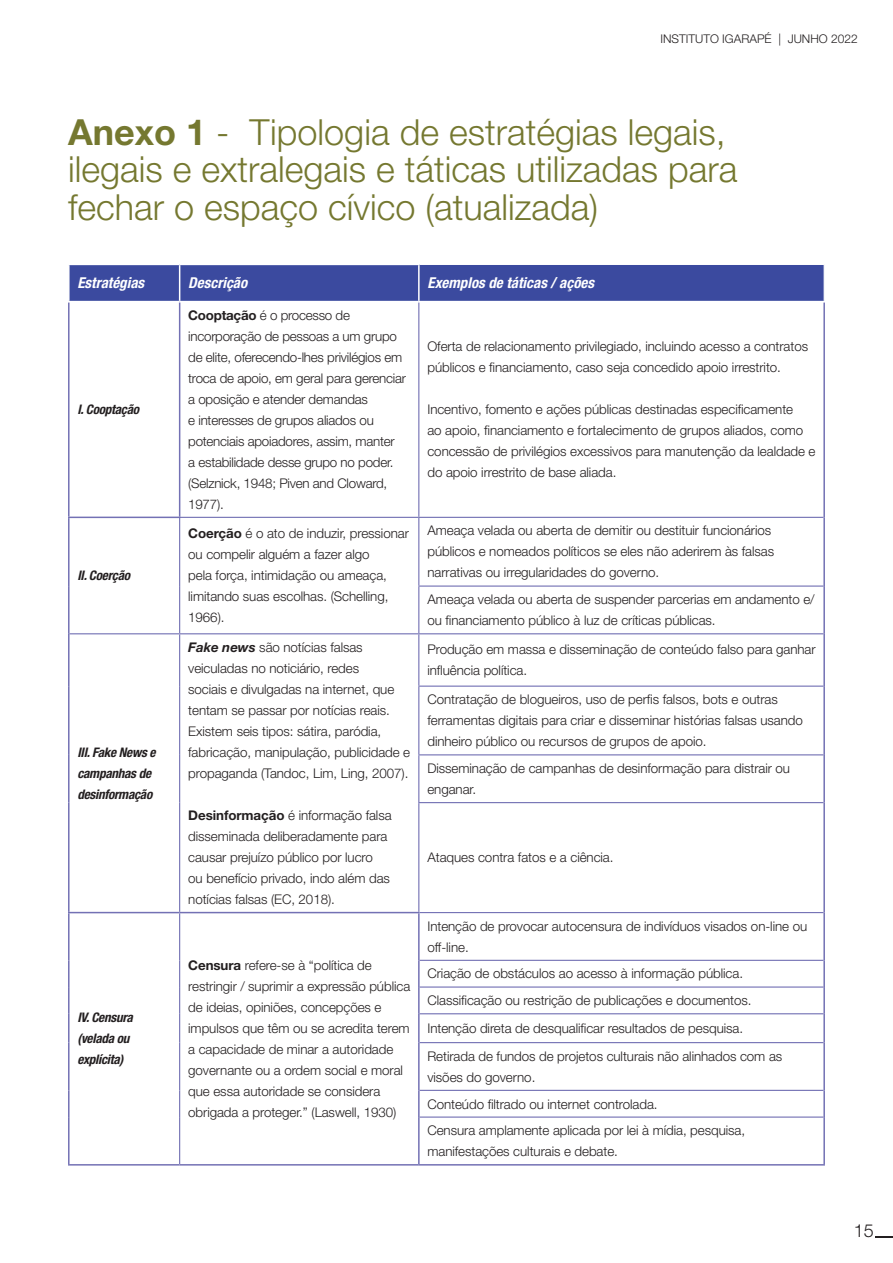
<style>
.page{position:relative;width:893px;height:1263px;background:#fff}
.page>*{position:absolute;margin:0;border:0;box-sizing:border-box;transform-origin:0 0}
.Subtitle_2{font:300 36px/37.5px "Helvetica Neue LT Std";color:#757830}
.t1{font:300 18px "Helvetica Neue LT Std";color:#231f20}
.t2{font:italic 700 condensed 15px "Helvetica Neue LT Std";color:#fff}
.t3{font:300 13.35px/21px "Helvetica Neue LT Std";letter-spacing:-.005em;color:#231f20}
.t4{font:italic 700 condensed 13.2px/21px "Helvetica Neue LT Std";letter-spacing:-.02em;color:#231f20}
.t5{font:300 12px "Helvetica Neue LT Std";color:#231f20}
.s1{font-weight:700}
.s2{font-weight:700;font-style:italic}
</style>
<div class="page">
<svg style="left:876px;top:1236px;width:17px;height:1px"></svg>
<div style="left:70px;top:265px;width:754px;height:36px;background:#3b4a9f"></div>
<svg style="left:70px;top:913px;width:753px;height:251px"></svg>
<hr style="left:68px;top:302px;width:2px;height:215px;background:#7371b4">
<hr style="left:179px;top:302px;width:1px;height:215px;background:#7371b4">
<hr style="left:823px;top:302px;width:2px;height:215px;background:#7371b4">
<hr style="left:418px;top:302px;width:1px;height:215px;background:#7371b4">
<hr style="left:68px;top:517px;width:112px;height:1px;background:#7371b4">
<hr style="left:68px;top:518px;width:2px;height:68px;background:#7371b4">
<hr style="left:68px;top:586px;width:2px;height:48px;background:#7371b4">
<hr style="left:179px;top:517px;width:240px;height:1px;background:#7371b4">
<hr style="left:179px;top:518px;width:1px;height:68px;background:#7371b4">
<hr style="left:179px;top:586px;width:1px;height:47px;background:#7371b4">
<hr style="left:419px;top:517px;width:404px;height:1px;background:#7371b4">
<hr style="left:418px;top:518px;width:1px;height:67px;background:#7371b4">
<hr style="left:823px;top:517px;width:2px;height:69px;background:#7371b4">
<hr style="left:418px;top:585px;width:405px;height:2px;background:#7371b4">
<hr style="left:418px;top:587px;width:1px;height:46px;background:#7371b4">
<hr style="left:823px;top:586px;width:2px;height:48px;background:#7371b4">
<hr style="left:70px;top:633px;width:110px;height:1px;background:#7371b4">
<hr style="left:180px;top:633px;width:239px;height:1px;background:#7371b4">
<hr style="left:179px;top:634px;width:1px;height:52px;background:#7371b4">
<hr style="left:179px;top:686px;width:1px;height:69px;background:#7371b4">
<hr style="left:179px;top:755px;width:1px;height:48px;background:#7371b4">
<hr style="left:179px;top:803px;width:1px;height:109px;background:#7371b4">
<hr style="left:68px;top:634px;width:2px;height:52px;background:#7371b4">
<hr style="left:68px;top:686px;width:2px;height:69px;background:#7371b4">
<hr style="left:68px;top:755px;width:2px;height:48px;background:#7371b4">
<hr style="left:68px;top:803px;width:2px;height:109px;background:#7371b4">
<hr style="left:419px;top:633px;width:404px;height:1px;background:#7371b4">
<hr style="left:418px;top:634px;width:1px;height:51px;background:#7371b4">
<hr style="left:418px;top:685px;width:405px;height:2px;background:#7371b4">
<hr style="left:418px;top:687px;width:1px;height:67px;background:#7371b4">
<hr style="left:418px;top:754px;width:405px;height:1px;background:#7371b4">
<hr style="left:418px;top:755px;width:1px;height:47px;background:#7371b4">
<hr style="left:823px;top:634px;width:2px;height:52px;background:#7371b4">
<hr style="left:823px;top:686px;width:2px;height:69px;background:#7371b4">
<hr style="left:823px;top:755px;width:2px;height:48px;background:#7371b4">
<hr style="left:418px;top:802px;width:405px;height:1px;background:#7371b4">
<hr style="left:418px;top:803px;width:1px;height:109px;background:#7371b4">
<hr style="left:823px;top:803px;width:2px;height:109px;background:#7371b4">
<hr style="left:68px;top:912px;width:112px;height:1px;background:#7371b4">
<hr style="left:68px;top:913px;width:2px;height:47px;background:#7371b4">
<hr style="left:180px;top:912px;width:240px;height:1px;background:#7371b4">
<hr style="left:68px;top:960px;width:2px;height:27px;background:#7371b4">
<hr style="left:68px;top:987px;width:2px;height:27px;background:#7371b4">
<hr style="left:68px;top:1014px;width:2px;height:28px;background:#7371b4">
<hr style="left:68px;top:1042px;width:2px;height:48px;background:#7371b4">
<hr style="left:68px;top:1090px;width:2px;height:27px;background:#7371b4">
<hr style="left:68px;top:1117px;width:2px;height:47px;background:#7371b4">
<hr style="left:68px;top:1164px;width:112px;height:1px;background:#7371b4">
<hr style="left:180px;top:1164px;width:239px;height:1px;background:#7371b4">
<hr style="left:179px;top:913px;width:1px;height:47px;background:#7371b4">
<svg style="left:179px;top:960px;width:1px;height:82px"></svg>
<hr style="left:179px;top:1042px;width:1px;height:48px;background:#7371b4">
<svg style="left:179px;top:1090px;width:1px;height:27px"></svg>
<hr style="left:179px;top:1117px;width:1px;height:47px;background:#7371b4">
<hr style="left:420px;top:912px;width:403px;height:1px;background:#7371b4">
<hr style="left:420px;top:960px;width:403px;height:1px;background:#7371b4">
<hr style="left:418px;top:913px;width:2px;height:47px;background:#7371b4">
<hr style="left:823px;top:912px;width:2px;height:48px;background:#7371b4">
<hr style="left:418px;top:960px;width:2px;height:27px;background:#7371b4">
<hr style="left:823px;top:960px;width:2px;height:27px;background:#7371b4">
<hr style="left:418px;top:987px;width:2px;height:27px;background:#7371b4">
<hr style="left:823px;top:987px;width:2px;height:27px;background:#7371b4">
<hr style="left:418px;top:1014px;width:2px;height:28px;background:#7371b4">
<hr style="left:823px;top:1014px;width:2px;height:28px;background:#7371b4">
<hr style="left:418px;top:1042px;width:2px;height:48px;background:#7371b4">
<hr style="left:823px;top:1042px;width:2px;height:48px;background:#7371b4">
<hr style="left:418px;top:1090px;width:2px;height:27px;background:#7371b4">
<hr style="left:823px;top:1090px;width:2px;height:27px;background:#7371b4">
<hr style="left:418px;top:1117px;width:2px;height:47px;background:#7371b4">
<hr style="left:823px;top:1117px;width:2px;height:47px;background:#7371b4">
<hr style="left:419px;top:1164px;width:406px;height:1px;background:#7371b4">
<hr style="left:420px;top:986px;width:403px;height:2px;background:#7371b4">
<hr style="left:420px;top:1013px;width:403px;height:1px;background:#7371b4">
<hr style="left:420px;top:1042px;width:403px;height:1px;background:#7371b4">
<hr style="left:420px;top:1090px;width:403px;height:1px;background:#7371b4">
<hr style="left:420px;top:1116px;width:403px;height:2px;background:#7371b4">
<hr style="left:179px;top:265px;width:1px;height:36px;background:#fff">
<hr style="left:418px;top:265px;width:2px;height:36px;background:#fff">
<p class="t5" style="left:660px;top:31px;width:199px">INSTITUTO IGARAPÉ | JUNHO 2022</p>
<p class="Subtitle_2" style="left:68px;top:112px;width:671px"><span class="s1">Anexo 1</span> - Tipologia de estratégias legais, ilegais e extralegais e táticas utilizadas para fechar o espaço cívico (atualizada)</p>
<p class="t2" style="left:77px;top:274px;width:68px">Estratégias</p>
<p class="t2" style="left:188px;top:274px;width:61px">Descrição</p>
<p class="t2" style="left:427px;top:274px;width:168px">Exemplos de táticas / ações</p>
<p class="t4" style="left:77px;top:399px;width:63px">I. Cooptação</p>
<p class="t4" style="left:77px;top:565px;width:54px">II. Coerção</p>
<p class="t4" style="left:77px;top:742px;width:80px">III. Fake News e campanhas de desinformação</p>
<p class="t4" style="left:77px;top:1007px;width:57px">IV. Censura (velada ou explícita)</p>
<p class="t3" style="left:188px;top:304px;width:219px"><span class="s1">Cooptação</span> é o processo de incorporação de pessoas a um grupo de elite, oferecendo-lhes privilégios em troca de apoio, em geral para gerenciar a oposição e atender demandas<br>e interesses de grupos aliados ou potenciais apoiadores, assim, manter<br>a estabilidade desse grupo no poder. (Selznick, 1948; Piven and Cloward,<br>1977).</p>
<p class="t3" style="left:427px;top:336px;width:382px">Oferta de relacionamento privilegiado, incluindo acesso a contratos públicos e financiamento, caso seja concedido apoio irrestrito.</p>
<p class="t3" style="left:427px;top:399px;width:390px">Incentivo, fomento e ações públicas destinadas especificamente<br>ao apoio, financiamento e fortalecimento de grupos aliados, como concessão de privilégios excessivos para manutenção da lealdade e do apoio irrestrito de base aliada.</p>
<p class="t3" style="left:188px;top:523px;width:222px"><span class="s1">Coerção</span> é o ato de induzir, pressionar ou compelir alguém a fazer algo<br>pela força, intimidação ou ameaça, limitando suas escolhas. (Schelling,<br>1966).</p>
<p class="t3" style="left:427px;top:520px;width:348px">Ameaça velada ou aberta de demitir ou destituir funcionários públicos e nomeados políticos se eles não aderirem às falsas narrativas ou irregularidades do governo.</p>
<p class="t3" style="left:427px;top:589px;width:389px">Ameaça velada ou aberta de suspender parcerias em andamento e/ ou financiamento público à luz de críticas públicas.</p>
<p class="t3" style="left:188px;top:636px;width:223px"><span class="s2">Fake news</span> são notícias falsas veiculadas no noticiário, redes<br>sociais e divulgadas na internet, que tentam se passar por notícias reais.<br>Existem seis tipos: sátira, paródia, fabricação, manipulação, publicidade e propaganda (Tandoc, Lim, Ling, 2007).</p>
<p class="t3" style="left:188px;top:804px;width:205px"><span class="s1">Desinformação</span> é informação falsa disseminada deliberadamente para causar prejuízo público por lucro<br>ou benefício privado, indo além das notícias falsas (EC, 2018).</p>
<p class="t3" style="left:188px;top:954px;width:223px"><span class="s1">Censura</span> refere-se à “política de restringir / suprimir a expressão pública de ideias, opiniões, concepções e impulsos que têm ou se acredita terem a capacidade de minar a autoridade governante ou a ordem social e moral que essa autoridade se considera obrigada a proteger.” (Laswell, 1930)</p>
<p class="t3" style="left:427px;top:639px;width:390px">Produção em massa e disseminação de conteúdo falso para ganhar influência política.</p>
<p class="t3" style="left:427px;top:689px;width:377px">Contratação de blogueiros, uso de perfis falsos, bots e outras ferramentas digitais para criar e disseminar histórias falsas usando dinheiro público ou recursos de grupos de apoio.</p>
<p class="t3" style="left:427px;top:757px;width:364px">Disseminação de campanhas de desinformação para distrair ou enganar.</p>
<p class="t3" style="left:427px;top:847px;width:188px">Ataques contra fatos e a ciência.</p>
<p class="t3" style="left:427px;top:915px;width:381px">Intenção de provocar autocensura de indivíduos visados on-line ou off-line.</p>
<p class="t3" style="left:427px;top:963px;width:317px">Criação de obstáculos ao acesso à informação pública.</p>
<p class="t3" style="left:427px;top:990px;width:326px">Classificação ou restrição de publicações e documentos.</p>
<p class="t3" style="left:427px;top:1017px;width:317px">Intenção direta de desqualificar resultados de pesquisa.</p>
<p class="t3" style="left:427px;top:1045px;width:356px">Retirada de fundos de projetos culturais não alinhados com as visões do governo.</p>
<p class="t3" style="left:427px;top:1093px;width:232px">Conteúdo filtrado ou internet controlada.</p>
<p class="t3" style="left:427px;top:1120px;width:319px">Censura amplamente aplicada por lei à mídia, pesquisa, manifestações culturais e debate.</p>
<h2 class="t1" style="left:854px;top:1220px;width:22px">15</h2>
</div>
